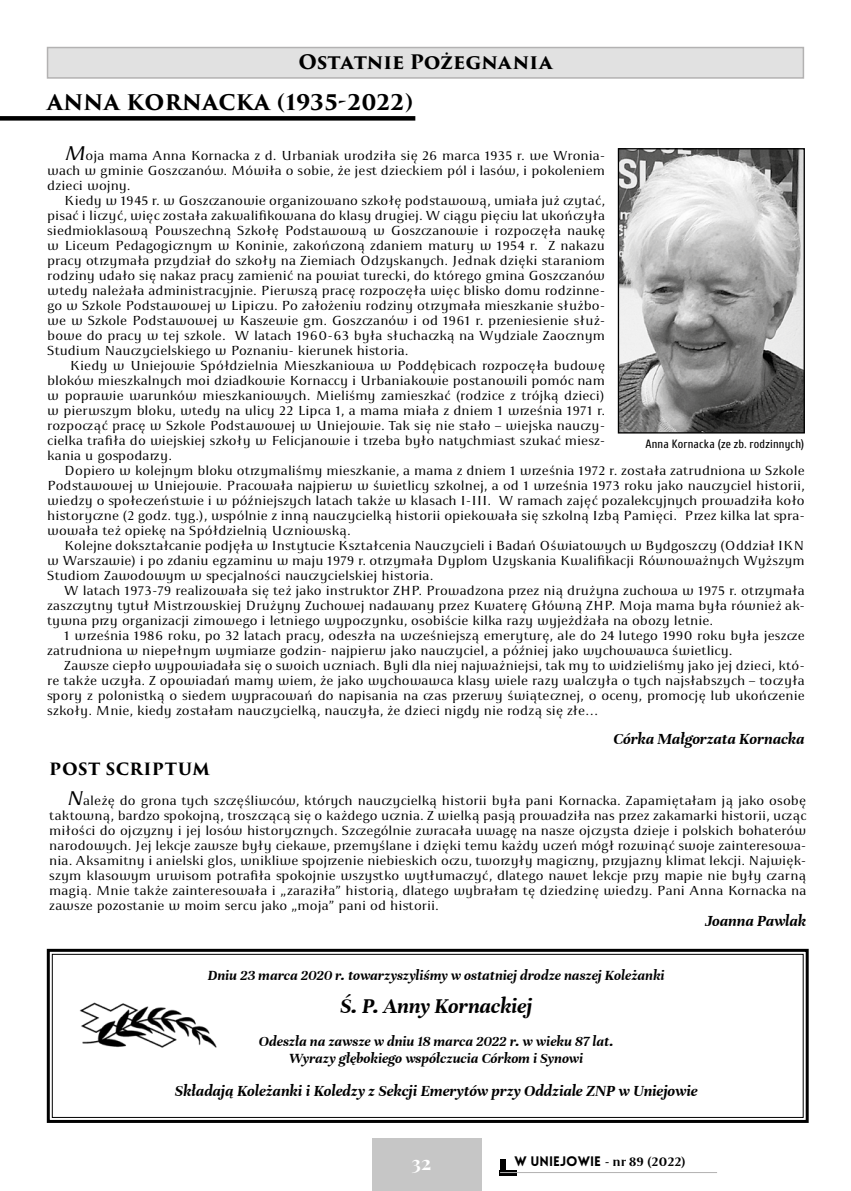
<style>
.page{position:relative;width:851px;height:1191px;background:#fff}
.page>*{position:absolute;margin:0;border:0;box-sizing:border-box;transform-origin:0 0}
.t1{font:italic 700 22.5px "Unna";letter-spacing:-.01em;color:#000}
.t2{font:700 21px "Trajan Pro 3";letter-spacing:.02em;color:#000}
.t3{font:700 19.5px "Trajan Pro 3";color:#000}
.t4{font:700 19.5px "Playfair Display";color:#fff}
.t5{font:italic 700 16.5px "Unna";letter-spacing:-.005em;color:#000}
.t6{font:700 16.5px "Trajan Pro 3";letter-spacing:.03em;color:#000}
.t7{font:italic 700 15px/16.5px "Unna";color:#000;text-align:center}
.t8{font:13.8px/15px "Apolonia";letter-spacing:.005em;color:#000;text-align:justify}
.t9{font:700 13.5px "Apolonia";color:#000}
.t10{font:12px "Cuprum";letter-spacing:.015em;color:#000}
.s1{font-style:italic;font-size:21px}
.s2{font-family:"Lovelo";font-weight:900}
</style>
<div class="page">
<div style="left:372px;top:1138px;width:110px;height:53px;background:#c6c6c6"></div>
<div style="left:500px;top:1159px;width:5px;height:12px;background:#000"></div>
<div style="left:500px;top:1170px;width:17px;height:5px;background:#000"></div>
<hr style="left:500px;top:1172px;width:217px;height:1px;background:#b3b2b2">
<div style="left:47px;top:47px;width:757px;height:32px;background:#e1e1e1;border:2px solid #b3b2b2"></div>
<svg style="left:46px;top:948px;width:763px;height:175px"></svg>
<div style="left:52px;top:953px;width:751px;height:165px;border:1px solid #000"></div>
<div style="left:0;top:116px;width:415px;height:5px;background:#000"></div>
<img style="left:619px;top:150px;width:183px;height:281px">
<div style="left:617px;top:148px;width:187px;height:285px;border:1px solid #000"></div>
<h3 class="t3" style="left:298px;top:47px;width:256px">Ostatnie Pożegnania</h3>
<h2 class="t2" style="left:47px;top:87px;width:367px">ANNA KORNACKA (1935-2022)</h2>
<p class="t8" style="left:47px;top:148px;width:559px;text-indent:17px"><span class="s1">M</span>oja mama Anna Kornacka z d. Urbaniak urodziła się 26 marca 1935 r. we Wronia&shy;wach w gminie Goszczanów. Mówiła o sobie, że jest dzieckiem pól i lasów, i pokoleniem dzieci wojny.</p>
<p class="t8" style="left:47px;top:193px;width:559px;text-indent:17px">Kiedy w 1945 r. w Goszczanowie organizowano szkołę podstawową, umiała już czytać, pisać i liczyć, więc została zakwalifikowana do klasy drugiej. W ciągu pięciu lat ukończyła siedmioklasową Powszechną Szkołę Podstawową w Goszczanowie i rozpoczęła naukę w Liceum Pedagogicznym w Koninie, zakończoną zdaniem matury w 1954 r. Z nakazu pracy otrzymała przydział do szkoły na Ziemiach Odzyskanych. Jednak dzięki staraniom rodziny udało się nakaz pracy zamienić na powiat turecki, do którego gmina Goszczanów wtedy należała administracyjnie. Pierwszą pracę rozpoczęła więc blisko domu rodzinne&shy;go w Szkole Podstawowej w Lipiczu. Po założeniu rodziny otrzymała mieszkanie służbo&shy;we w Szkole Podstawowej w Kaszewie gm. Goszczanów i od 1961 r. przeniesienie służ&shy;bowe do pracy w tej szkole. W latach 1960-63 była słuchaczką na Wydziale Zaocznym Studium Nauczycielskiego w Poznaniu- kierunek historia.</p>
<p class="t8" style="left:47px;top:358px;width:559px;text-indent:22px">Kiedy w Uniejowie Spółdzielnia Mieszkaniowa w Poddębicach rozpoczęła budowę bloków mieszkalnych moi dziadkowie Kornaccy i Urbaniakowie postanowili pomóc nam w poprawie warunków mieszkaniowych. Mieliśmy zamieszkać (rodzice z trójką dzieci) w pierwszym bloku, wtedy na ulicy 22 Lipca 1, a mama miała z dniem 1 września 1971 r. rozpocząć pracę w Szkole Podstawowej w Uniejowie. Tak się nie stało – wiejska nauczy&shy;cielka trafiła do wiejskiej szkoły w Felicjanowie i trzeba było natychmiast szukać miesz&shy;kania u gospodarzy.</p>
<p class="t8" style="left:47px;top:463px;width:758px;text-indent:17px">Dopiero w kolejnym bloku otrzymaliśmy mieszkanie, a mama z dniem 1 września 1972 r. została zatrudniona w Szkole Podstawowej w Uniejowie. Pracowała najpierw w świetlicy szkolnej, a od 1 września 1973 roku jako nauczyciel historii, wiedzy o społeczeństwie i w późniejszych latach także w klasach I-III. W ramach zajęć pozalekcyjnych prowadziła koło historyczne (2 godz. tyg.), wspólnie z inną nauczycielką historii opiekowała się szkolną Izbą Pamięci. Przez kilka lat spra&shy;wowała też opiekę na Spółdzielnią Uczniowską.</p>
<p class="t8" style="left:47px;top:538px;width:758px;text-indent:17px">Kolejne dokształcanie podjęła w Instytucie Kształcenia Nauczycieli i Badań Oświatowych w Bydgoszczy (Oddział IKN w Warszawie) i po zdaniu egzaminu w maju 1979 r. otrzymała Dyplom Uzyskania Kwalifikacji Równoważnych Wyższym Studiom Zawodowym w specjalności nauczycielskiej historia.</p>
<p class="t8" style="left:47px;top:583px;width:758px;text-indent:17px">W latach 1973-79 realizowała się też jako instruktor ZHP. Prowadzona przez nią drużyna zuchowa w 1975 r. otrzymała zaszczytny tytuł Mistrzowskiej Drużyny Zuchowej nadawany przez Kwaterę Główną ZHP. Moja mama była również ak&shy;tywna przy organizacji zimowego i letniego wypoczynku, osobiście kilka razy wyjeżdżała na obozy letnie.</p>
<p class="t8" style="left:47px;top:628px;width:758px;text-indent:17px">1 września 1986 roku, po 32 latach pracy, odeszła na wcześniejszą emeryturę, ale do 24 lutego 1990 roku była jeszcze zatrudniona w niepełnym wymiarze godzin- najpierw jako nauczyciel, a później jako wychowawca świetlicy.</p>
<p class="t8" style="left:47px;top:658px;width:758px;text-indent:17px">Zawsze ciepło wypowiadała się o swoich uczniach. Byli dla niej najważniejsi, tak my to widzieliśmy jako jej dzieci, któ&shy;re także uczyła. Z opowiadań mamy wiem, że jako wychowawca klasy wiele razy walczyła o tych najsłabszych – toczyła spory z polonistką o siedem wypracowań do napisania na czas przerwy świątecznej, o oceny, promocję lub ukończenie szkoły. Mnie, kiedy zostałam nauczycielką, nauczyła, że dzieci nigdy nie rodzą się złe…</p>
<p class="t5" style="left:613px;top:729px;width:193px">Córka Małgorzata Kornacka</p>
<p class="t10" style="left:645px;top:435px;width:160px">Anna Kornacka (ze zb. rodzinnych)</p>
<p class="t6" style="left:49px;top:756px;width:162px">POST SCRIPTUM</p>
<p class="t8" style="left:49px;top:793px;width:758px;text-indent:17px"><span class="s1">N</span>ależę do grona tych szczęśliwców, których nauczycielką historii była pani Kornacka. Zapamiętałam ją jako osobę taktowną, bardzo spokojną, troszczącą się o każdego ucznia. Z wielką pasją prowadziła nas przez zakamarki historii, ucząc miłości do ojczyzny i jej losów historycznych. Szczególnie zwracała uwagę na nasze ojczysta dzieje i polskich bohaterów narodowych. Jej lekcje zawsze były ciekawe, przemyślane i dzięki temu każdy uczeń mógł rozwinąć swoje zainteresowa&shy;nia. Aksamitny i anielski glos, wnikliwe spojrzenie niebieskich oczu, tworzyły magiczny, przyjazny klimat lekcji. Najwięk&shy;szym klasowym urwisom potrafiła spokojnie wszystko wytłumaczyć, dlatego nawet lekcje przy mapie nie były czarną magią. Mnie także zainteresowała i „zaraziła” historią, dlatego wybrałam tę dziedzinę wiedzy. Pani Anna Kornacka na zawsze pozostanie w moim sercu jako „moja” pani od historii.</p>
<p class="t5" style="left:705px;top:911px;width:103px">Joanna Pawlak</p>
<p class="t7" style="left:208px;top:967px;width:458px">Dniu 23 marca 2020 r. towarzyszyliśmy w ostatniej drodze naszej Koleżanki</p>
<h1 class="t1" style="left:340px;top:993px;width:194px">Ś. P. Anny Kornackiej</h1>
<p class="t7" style="left:259px;top:1033px;width:356px">Odeszła na zawsze w dniu 18 marca 2022 r. w wieku 87 lat.<br>Wyrazy głębokiego współczucia Córkom i Synowi</p>
<p class="t5" style="left:175px;top:1081px;width:524px">Składają Koleżanki i Koledzy z Sekcji Emerytów przy Oddziale ZNP w Uniejowie</p>
<h3 class="t4" style="left:411px;top:1147px;width:21px">32</h3>
<p class="t9" style="left:514px;top:1153px;width:173px"><span class="s2">w Uniejowie</span> - nr 89 (2022)</p>
</div>
